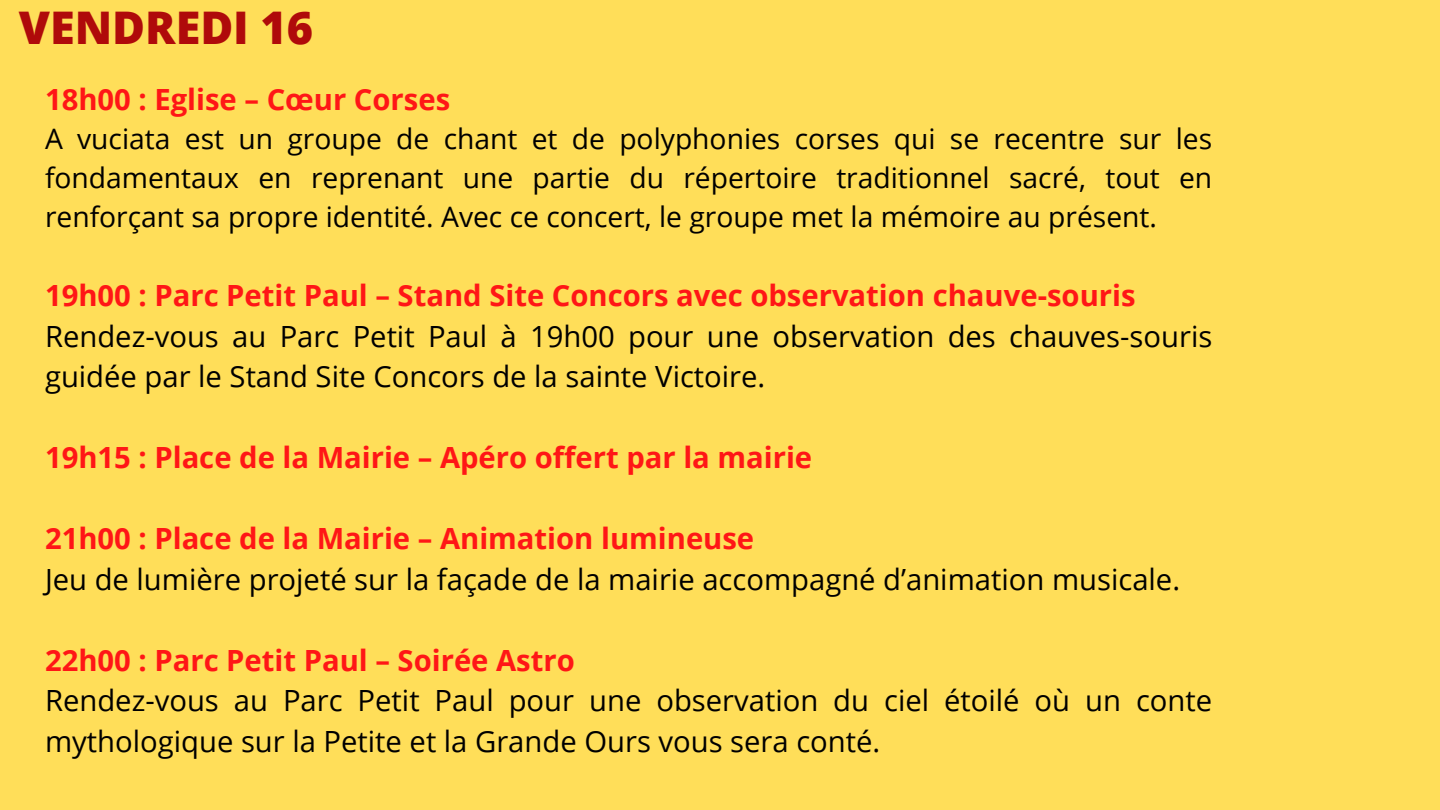
<style>
.page{position:relative;width:1440px;height:810px;background:#ffde59}
.page>*{position:absolute;margin:0;border:0;box-sizing:border-box;transform-origin:0 0}
.t1{font:800 45px "Open Sans";color:#af0a0a}
.t2{font:29.2px/40.5px "Open Sans";color:#000}
.t3{font:700 29.2px "Open Sans";color:#ff1616}
.t4{font:28.2px/39px "Open Sans";color:#000;text-align:justify}
</style>
<div class="page">
<h1 class="t1" style="left:19px;top:-4px;width:296px">VENDREDI 16</h1>
<p class="t3" style="left:45px;top:78px;width:407px">18h00 : Eglise – Cœur Corses</p>
<p class="t4" style="left:45px;top:118px;width:1169px">A vuciata est un groupe de chant et de polyphonies corses qui se recentre sur les fondamentaux en reprenant une partie du répertoire traditionnel sacré, tout en renforçant sa propre identité. Avec ce concert, le groupe met la mémoire au présent.</p>
<p class="t3" style="left:45px;top:275px;width:1092px">19h00 : Parc Petit Paul – Stand Site Concors avec observation chauve-souris</p>
<p class="t2" style="left:45px;top:315px;width:1169px">Rendez-vous au Parc Petit Paul à 19h00 pour une observation des chauves-souris guidée par le Stand Site Concors de la sainte Victoire.</p>
<p class="t3" style="left:45px;top:437px;width:769px">19h15 : Place de la Mairie – Apéro offert par la mairie</p>
<p class="t3" style="left:45px;top:518px;width:711px">21h00 : Place de la Mairie – Animation lumineuse</p>
<p class="t2" style="left:45px;top:558px;width:1137px">Jeu de lumière projeté sur la façade de la mairie accompagné d’animation musicale.</p>
<p class="t3" style="left:45px;top:639px;width:531px">22h00 : Parc Petit Paul – Soirée Astro</p>
<p class="t2" style="left:45px;top:679px;width:1169px">Rendez-vous au Parc Petit Paul pour une observation du ciel étoilé où un conte mythologique sur la Petite et la Grande Ours vous sera conté.</p>
</div>
